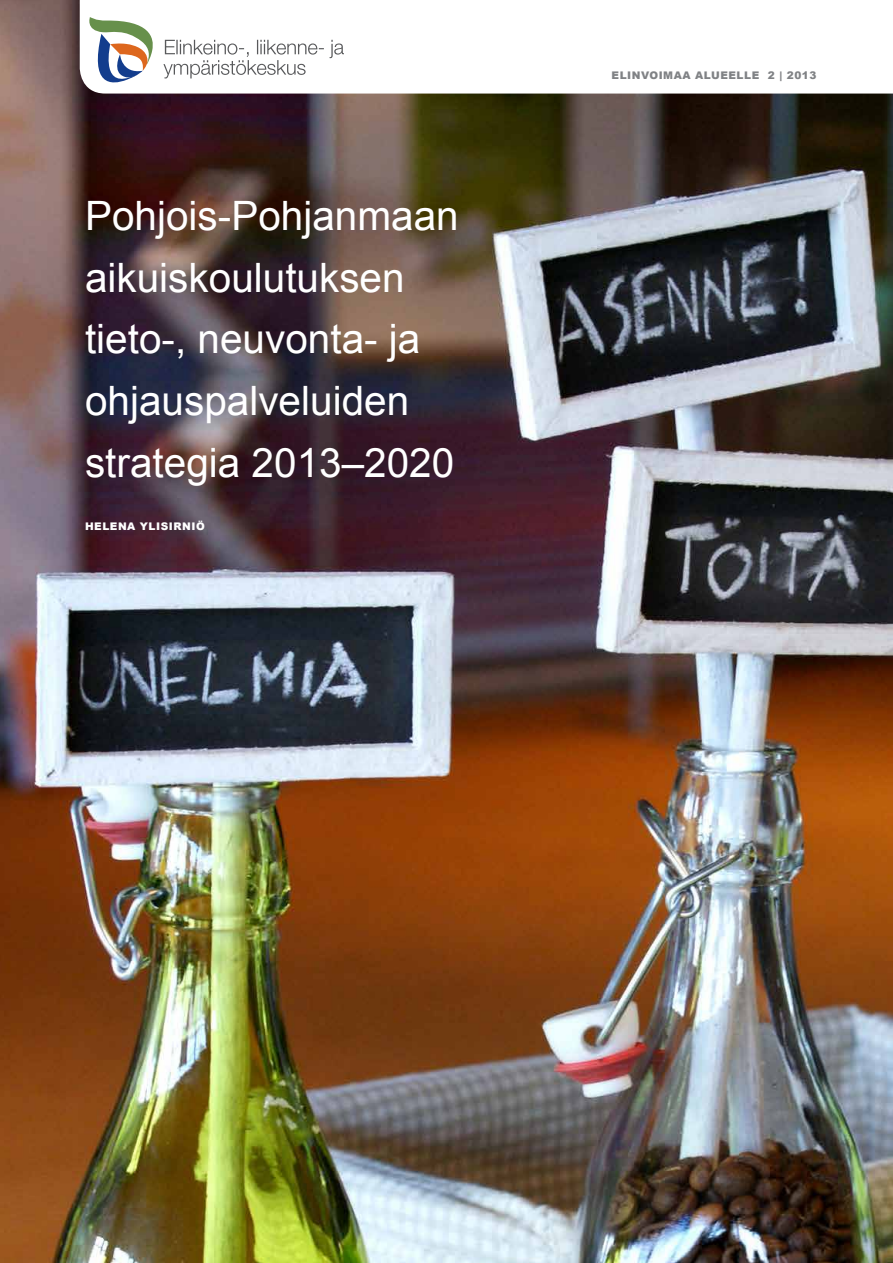
<style>
.page{position:relative;width:893px;height:1263px;background:#fff}
.page>*{position:absolute;margin:0;border:0;box-sizing:border-box;transform-origin:0 0}
.t1{font:40.5px/61.5px "Arial";color:#fff}
.t2{font:900 10.5px "Arial";letter-spacing:.05em;color:#808285}
.t3{font:900 10.5px "Arial";letter-spacing:.05em;color:#fff}
</style>
<div class="page">
<img style="left:0;top:0;width:893px;height:1263px">
<svg style="left:80px;top:0;width:813px;height:94px"></svg>
<svg style="left:330px;top:40px;width:14px;height:18px"></svg>
<svg style="left:163px;top:40px;width:161px;height:38px"></svg>
<svg style="left:85px;top:17px;width:70px;height:70px"></svg>
<p class="t1" style="left:85px;top:186px;width:375px">Pohjois-Pohjanmaan aikuiskoulutuksen tieto-, neuvonta- ja ohjauspalveluiden strategia 2013–2020</p>
<p class="t3" style="left:85px;top:518px;width:121px">HELENA YLISIRNIÖ</p>
<p class="t2" style="left:612px;top:68px;width:206px">ELINVOIMAA ALUEELLE 2 | 2013</p>
</div>
